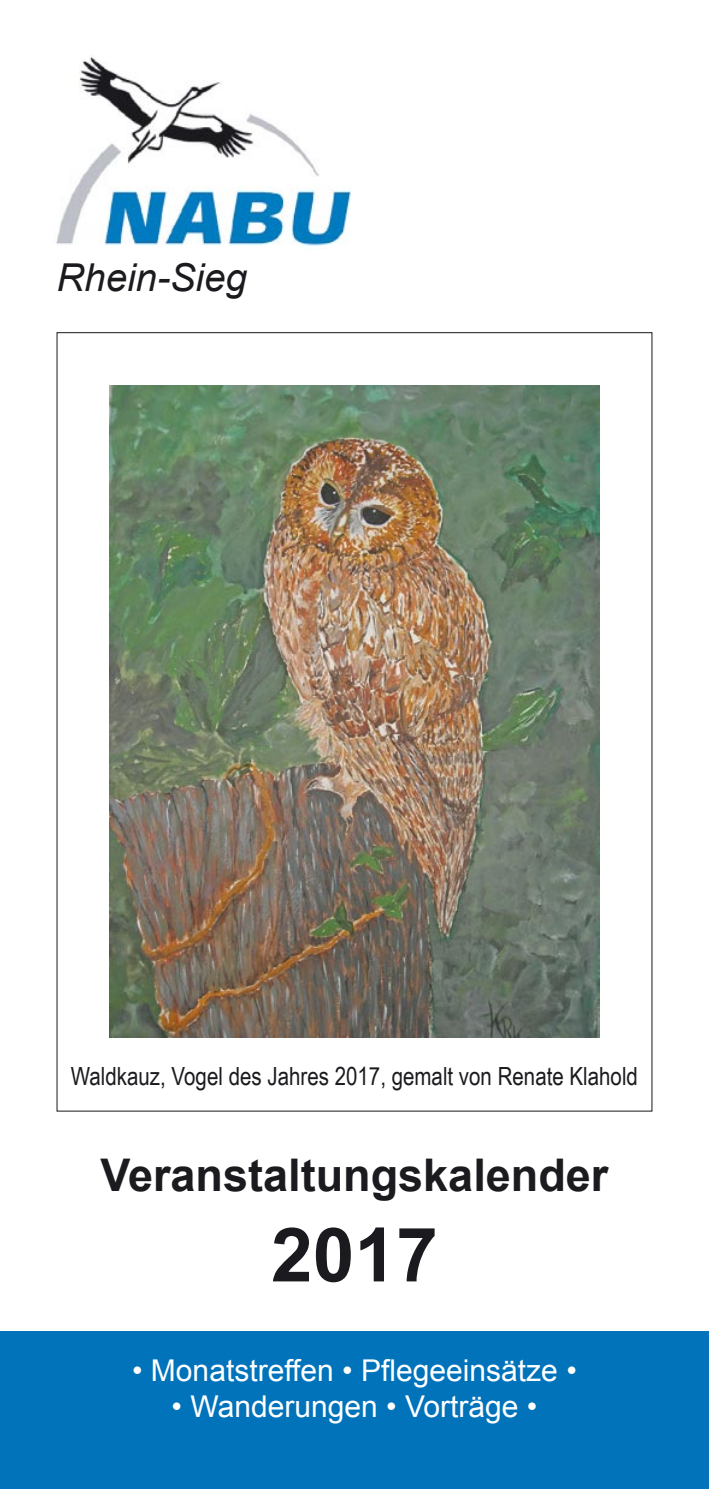
<style>
.page{position:relative;width:709px;height:1489px;background:#fff}
.page>*{position:absolute;margin:0;border:0;box-sizing:border-box;transform-origin:0 0}
.t1{font:700 75px "Arial";color:#1b1b1f}
.t2{font:700 45px "Arial";color:#1b1b1f}
.t3{font:italic 38.5px "Arial";color:#1b1b1f}
.t4{font:30px "Arial";color:#fff}
.Seitenzahl{font:25px "Arial Narrow";color:#1b1b1f}
</style>
<div class="page">
<img style="left:56px;top:57px;width:294px;height:189px">
<img style="left:110px;top:385px;width:489px;height:652px">
<div style="left:0;top:1331px;width:709px;height:157px;background:#0073bb"></div>
<p class="t3" style="left:56px;top:252px;width:192px">Rhein-Sieg</p>
<p class="Seitenzahl" style="left:71px;top:1057px;width:568px">Waldkauz, Vogel des Jahres 2017, gemalt von Renate Klahold</p>
<p class="t2" style="left:100px;top:1145px;width:509px">Veranstaltungskalender</p>
<p class="t1" style="left:271px;top:1204px;width:168px">2017</p>
<p class="t4" style="left:132px;top:1351px;width:446px">• Monatstreffen • Pflegeeinsätze •</p>
<p class="t4" style="left:172px;top:1387px;width:367px">• Wanderungen • Vorträge •</p>
</div>
